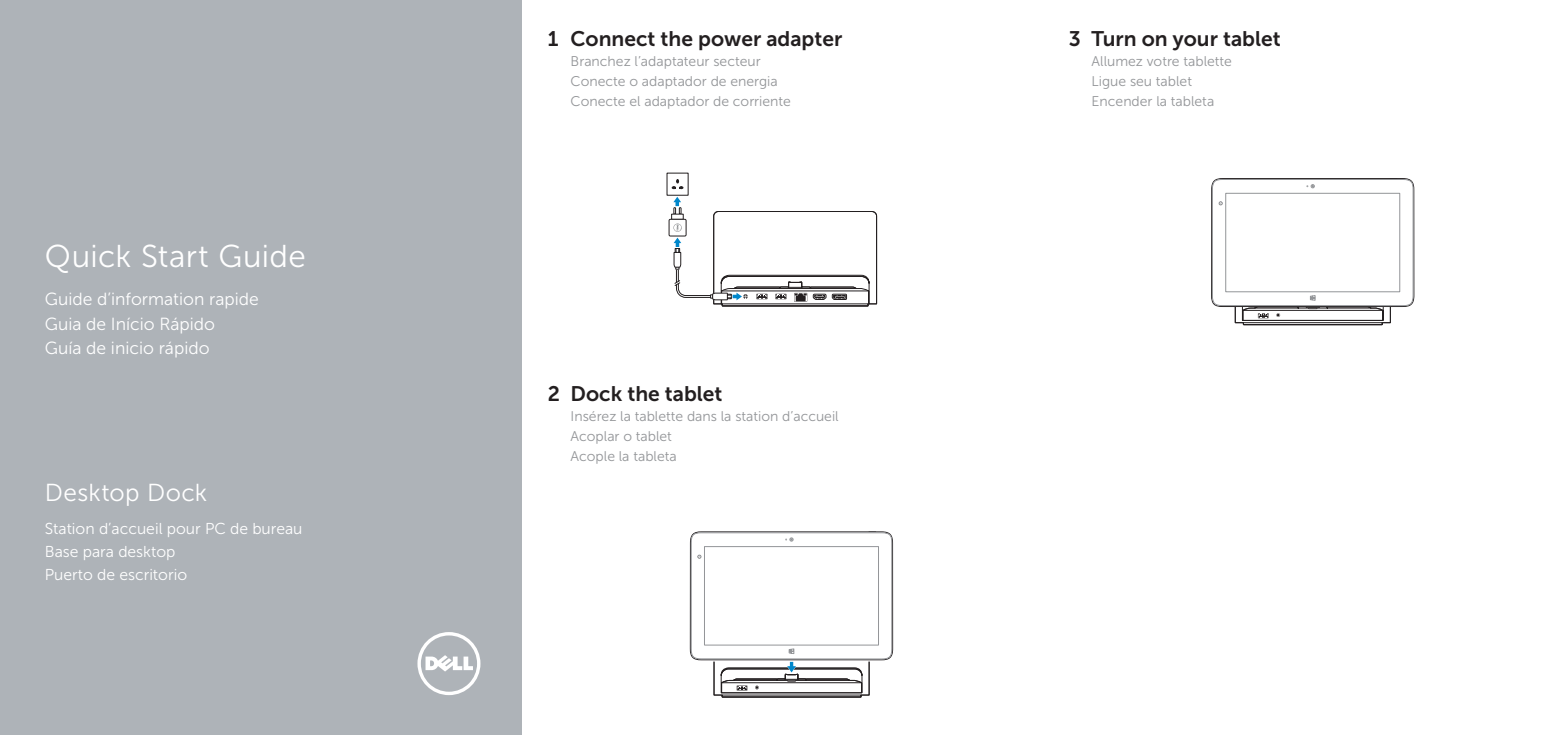
<style>
.page{position:relative;width:1563px;height:735px;background:#fff}
.page>*{position:absolute;margin:0;border:0;box-sizing:border-box;transform-origin:0 0}
.t1{font:31.5px "Museo Sans For Dell 300";letter-spacing:.015em;color:#fff}
.t2{font:24.5px "Museo Sans For Dell 300";letter-spacing:.015em;color:#fff}
.t3{font:21px "Museo Sans For Dell 700";color:#231f20}
.t4{font:17.5px/24.5px "Museo Sans For Dell 300";color:#fff}
.t5{font:15.75px/22.8px "Museo Sans For Dell 300";color:#fff}
.t6{font:14px/19.9px "Museo Sans For Dell 300";color:#939598}
</style>
<div class="page">
<div style="left:0;top:0;width:521px;height:734px;background:#aeb3b8"></div>
<svg style="left:417px;top:632px;width:63px;height:62px"></svg>
<svg style="left:1219px;top:178px;width:181px;height:147px"></svg>
<div style="left:688px;top:530px;width:206px;height:131px;border:4px solid #fff;border-radius:11px"></div>
<div style="left:691px;top:532px;width:201px;height:126px;background:#fff;border-radius:10px"></div>
<svg style="left:698px;top:531px;width:180px;height:166px"></svg>
<div style="left:671px;top:214px;width:12px;height:5px;border:1px solid #231f20"></div>
<div style="left:669px;top:219px;width:17px;height:17px;border:1px solid #231f20"></div>
<svg style="left:672px;top:179px;width:11px;height:10px"></svg>
<svg style="left:673px;top:197px;width:205px;height:109px"></svg>
<h1 class="t1" style="left:45px;top:239px;width:263px">Quick Start Guide</h1>
<p class="t4" style="left:45px;top:287px;width:215px">Guide d’information rapide<br>Guia de Início Rápido<br>Guía de inicio rápido</p>
<h2 class="t2" style="left:45px;top:479px;width:164px">Desktop Dock</h2>
<p class="t5" style="left:45px;top:517px;width:259px">Station d’accueil pour PC de bureau<br>Base para desktop<br>Puerto de escritorio</p>
<h3 class="t3" style="left:548px;top:27px;width:12px">1</h3>
<h3 class="t3" style="left:570px;top:27px;width:273px">Connect the power adapter</h3>
<p class="t6" style="left:570px;top:51px;width:222px">Branchez l’adaptateur secteur<br>Conecte o adaptador de energia<br>Conecte el adaptador de corriente</p>
<h3 class="t3" style="left:548px;top:382px;width:14px">2</h3>
<h3 class="t3" style="left:570px;top:382px;width:153px">Dock the tablet</h3>
<p class="t6" style="left:570px;top:406px;width:270px">Insérez la tablette dans la station d’accueil<br>Acoplar o tablet<br>Acople la tableta</p>
<h3 class="t3" style="left:1069px;top:27px;width:14px">3</h3>
<h3 class="t3" style="left:1091px;top:27px;width:190px">Turn on your tablet</h3>
<p class="t6" style="left:1091px;top:51px;width:142px">Allumez votre tablette<br>Ligue seu tablet<br>Encender la tableta</p>
</div>
